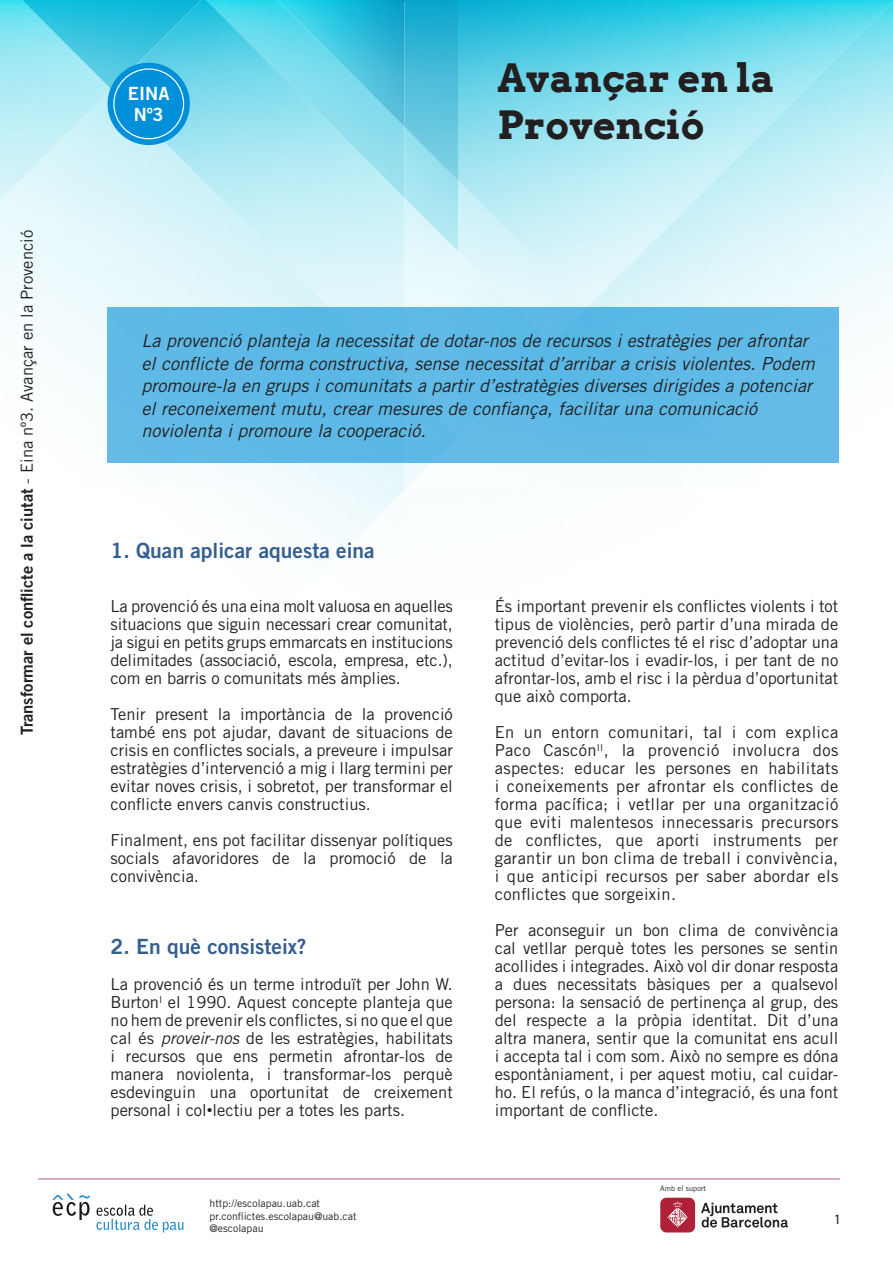
<style>
.page{position:relative;width:893px;height:1263px;background:#fff}
.page>*{position:absolute;margin:0;border:0;box-sizing:border-box;transform-origin:0 0}
.t1{font:700 39px/46.8px "Arvo";color:#231f20}
.heading_1{font:21px "Trade Gothic LT Std Bd 2";color:#365f91}
.t2{font:18.15px "Trade Gothic LT Std Bd 2";color:#fff}
.t3{font:italic 18px/22.5px "Trade Gothic LT Std";color:#231f20}
.t4{font:16.5px/18px "Trade Gothic LT Std";color:#231f20;text-align:justify}
.t5{font:16.5px "Trade Gothic LT Std Bd 2";color:#231f20}
.t6{font:14.25px "Myriad Pro";color:#231f20}
.t7{font:10.5px/12.6px "Trade Gothic LT Std";color:#231f20}
.t8{font:7.5px "Trade Gothic LT Std";color:#231f20}
.s1{font-family:"Trade Gothic LT Std"}
.s2{font-style:italic}
.s3{font-family:"Arial"}
</style>
<div class="page">
<svg style="left:96px;top:1204px;width:87px;height:28px"></svg>
<svg style="left:52px;top:1194px;width:38px;height:26px"></svg>
<hr style="left:38px;top:1178px;width:802px;height:1px;background:#a759a0">
<img style="left:404px;top:181px;width:54px;height:17px">
<img style="left:404px;top:0;width:54px;height:181px">
<img style="left:458px;top:0;width:435px;height:309px">
<img style="left:0;top:0;width:22px;height:89px">
<img style="left:0;top:89px;width:111px;height:348px">
<img style="left:107px;top:437px;width:99px;height:50px">
<img style="left:22px;top:0;width:89px;height:89px">
<img style="left:111px;top:0;width:293px;height:308px">
<img style="left:404px;top:198px;width:54px;height:110px">
<img style="left:458px;top:252px;width:92px;height:56px">
<svg style="left:701px;top:1202px;width:87px;height:25px"></svg>
<div style="left:660px;top:1198px;width:35px;height:34px;background:#ae2136;border-radius:6px"></div>
<svg style="left:667px;top:1201px;width:21px;height:27px"></svg>
<div style="left:108px;top:63px;width:82px;height:82px;background:#008fd9;border-radius:50%"></div>
<div style="left:113px;top:68px;width:71px;height:71px;border:1px solid #fff;border-radius:50%"></div>
<div style="left:108px;top:308px;width:731px;height:155px;background:#5fb9e7"></div>
<p class="t5" style="left:17px;top:735px;width:507px;rotate:-90deg">Transformar el conflicte a la ciutat <span class="s1">- Eina nº3. Avançar en la Provenció</span></p>
<p class="t2" style="left:128px;top:82px;width:43px">EINA</p>
<p class="t2" style="left:134px;top:104px;width:31px">Nº3</p>
<p class="t1" style="left:497px;top:55px;width:279px">Avançar en la<br>Provenció</p>
<p class="t3" style="left:142px;top:330px;width:675px">La provenció planteja la necessitat de dotar-nos de recursos i estratègies per afrontar el conflicte de forma constructiva, sense necessitat d’arribar a crisis violentes. Podem promoure-la en grups i comunitats a partir d’estratègies diverses dirigides a potenciar el reconeixement mutu, crear mesures de confiança, facilitar una comunicació noviolenta i promoure la cooperació.</p>
<p class="heading_1" style="left:111px;top:537px;width:266px">1. Quan aplicar aquesta eina</p>
<p class="t4" style="left:111px;top:597px;width:344px">La provenció és una eina molt valuosa en aquelles situacions que siguin necessari crear comunitat, ja sigui en petits grups emmarcats en institucions delimitades (associació, escola, empresa, etc.), com en barris o comunitats més àmplies.</p>
<p class="t4" style="left:111px;top:705px;width:344px">Tenir present la importància de la provenció també ens pot ajudar, davant de situacions de crisis en conflictes socials, a preveure i impulsar estratègies d’intervenció a mig i llarg termini per evitar noves crisis, i sobretot, per transformar el conflicte envers canvis constructius.</p>
<p class="t4" style="left:111px;top:831px;width:344px">Finalment, ens pot facilitar dissenyar polítiques socials afavoridores de la promoció de la convivència.</p>
<p class="heading_1" style="left:111px;top:933px;width:197px">2. En què consisteix?</p>
<p class="t4" style="left:111px;top:975px;width:344px">La provenció és un terme introduït per John W.<br>Burton<sup>I</sup> el 1990. Aquest concepte planteja que no hem de prevenir els conflictes, si no que el que cal és <span class="s2">proveir-nos</span> de les estratègies, habilitats i recursos que ens permetin afrontar-los de manera noviolenta, i transformar-los perquè esdevinguin una oportunitat de creixement personal i col<span class="s3">•</span>lectiu per a totes les parts.</p>
<p class="t7" style="left:210px;top:1197px;width:148px">http://escolapau.uab.cat pr.conflictes.escolapau@uab.cat @escolapau</p>
<p class="t4" style="left:495px;top:597px;width:345px">És important prevenir els conflictes violents i tot tipus de violències, però partir d’una mirada de prevenció dels conflictes té el risc d’adoptar una actitud d’evitar-los i evadir-los, i per tant de no afrontar-los, amb el risc i la pèrdua d’oportunitat que això comporta.</p>
<p class="t4" style="left:495px;top:723px;width:345px">En un entorn comunitari, tal i com explica Paco Cascón<sup>II</sup>, la provenció involucra dos aspectes: educar les persones en habilitats i coneixements per afrontar els conflictes de forma pacífica; i vetllar per una organització que eviti malentesos innecessaris precursors de conflictes, que aporti instruments per garantir un bon clima de treball i convivència, i que anticipi recursos per saber abordar els conflictes que sorgeixin.</p>
<p class="t4" style="left:495px;top:921px;width:345px">Per aconseguir un bon clima de convivència cal vetllar perquè totes les persones se sentin acollides i integrades. Això vol dir donar resposta a dues necessitats bàsiques per a qualsevol persona: la sensació de pertinença al grup, des del respecte a la pròpia identitat. Dit d’una altra manera, sentir que la comunitat ens acull i accepta tal i com som. Això no sempre es dóna espontàniament, i per aquest motiu, cal cuidar&shy;ho. El refús, o la manca d’integració, és una font important de conflicte.</p>
<p class="t8" style="left:660px;top:1184px;width:47px">Amb el suport</p>
<p class="t6" style="left:834px;top:1210px;width:9px">1</p>
</div>
